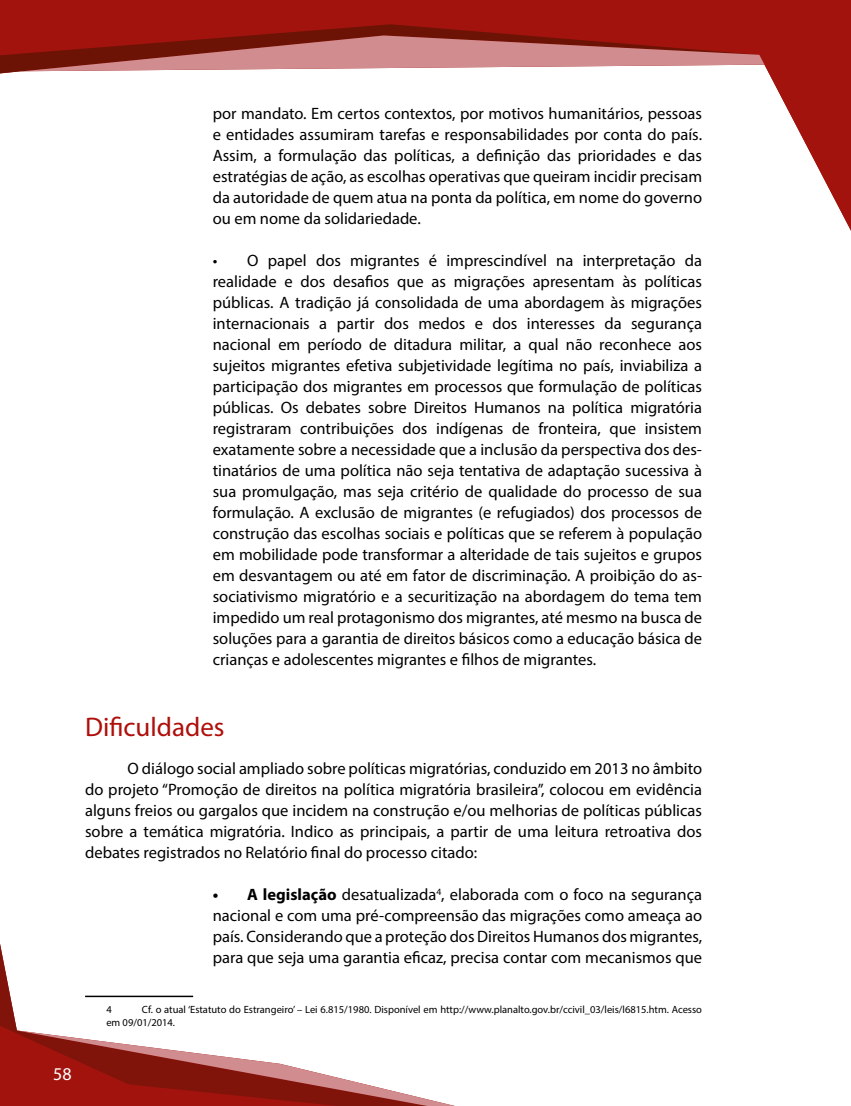
<style>
.page{position:relative;width:851px;height:1106px;background:#fff}
.page>*{position:absolute;margin:0;border:0;box-sizing:border-box;transform-origin:0 0}
.t1{font:27px "Myriad Pro";color:#ae0f0a}
.t2{font:18px "Myriad Pro";color:#fff}
.t3{font:16.5px/21px "Myriad Pro";color:#000;text-align:justify}
.t4{font:10.5px/12.6px "Myriad Pro";color:#000}
.s1{font-weight:700}
</style>
<div class="page">
<svg style="left:0;top:0;width:850px;height:229px"></svg>
<svg style="left:0;top:24px;width:759px;height:52px;fill:#a3130e"></svg>
<svg style="left:21px;top:35px;width:743px;height:36px;background:#b66462"></svg>
<svg style="left:0;top:944px;width:194px;height:162px"></svg>
<svg style="left:17px;top:1030px;width:438px;height:76px"></svg>
<hr style="left:85px;top:995px;width:108px;height:2px;background:#000">
<p class="t3" style="left:213px;top:102px;width:491px">por mandato. Em certos contextos, por motivos humanitários, pessoas e entidades assumiram tarefas e responsabilidades por conta do país.<br>Assim, a formulação das políticas, a definição das prioridades e das estratégias de ação, as escolhas operativas que queiram incidir precisam da autoridade de quem atua na ponta da política, em nome do governo ou em nome da solidariedade.</p>
<p class="t3" style="left:213px;top:250px;width:491px">• O papel dos migrantes é imprescindível na interpretação da realidade e dos desafios que as migrações apresentam às políticas públicas. A tradição já consolidada de uma abordagem às migrações internacionais a partir dos medos e dos interesses da segurança nacional em período de ditadura militar, a qual não reconhece aos sujeitos migrantes efetiva subjetividade legítima no país, inviabiliza a participação dos migrantes em processos que formulação de políticas públicas. Os debates sobre Direitos Humanos na política migratória registraram contribuições dos indígenas de fronteira, que insistem exatamente sobre a necessidade que a inclusão da perspectiva dos des&shy;tinatários de uma política não seja tentativa de adaptação sucessiva à sua promulgação, mas seja critério de qualidade do processo de sua formulação. A exclusão de migrantes (e refugiados) dos processos de construção das escolhas sociais e políticas que se referem à população em mobilidade pode transformar a alteridade de tais sujeitos e grupos em desvantagem ou até em fator de discriminação. A proibição do as&shy;sociativismo migratório e a securitização na abordagem do tema tem impedido um real protagonismo dos migrantes, até mesmo na busca de soluções para a garantia de direitos básicos como a educação básica de crianças e adolescentes migrantes e filhos de migrantes.</p>
<h1 class="t1" style="left:85px;top:710px;width:141px">Dificuldades</h1>
<p class="t3" style="left:85px;top:757px;width:618px;text-indent:43px">O diálogo social ampliado sobre políticas migratórias, conduzido em 2013 no âmbito do projeto “Promoção de direitos na política migratória brasileira”, colocou em evidência alguns freios ou gargalos que incidem na construção e/ou melhorias de políticas públicas sobre a temática migratória. Indico as principais, a partir de uma leitura retroativa dos debates registrados no Relatório final do processo citado:</p>
<p class="t3" style="left:213px;top:884px;width:491px"><span class="s1">• A legislação</span> desatualizada<sup>4</sup>, elaborada com o foco na segurança nacional e com uma pré-compreensão das migrações como ameaça ao país. Considerando que a proteção dos Direitos Humanos dos migrantes, para que seja uma garantia eficaz, precisa contar com mecanismos que</p>
<p class="t4" style="left:106px;top:1003px;width:7px">4</p>
<p class="t4" style="left:106px;top:1003px;width:597px;text-indent:36px">Cf. o atual ‘Estatuto do Estrangeiro’ – Lei 6.815/1980. Disponível em http://www.planalto.gov.br/ccivil_03/leis/l6815.htm. Acesso em 09/01/2014.</p>
<p class="t2" style="left:53px;top:1062px;width:20px">58</p>
</div>
